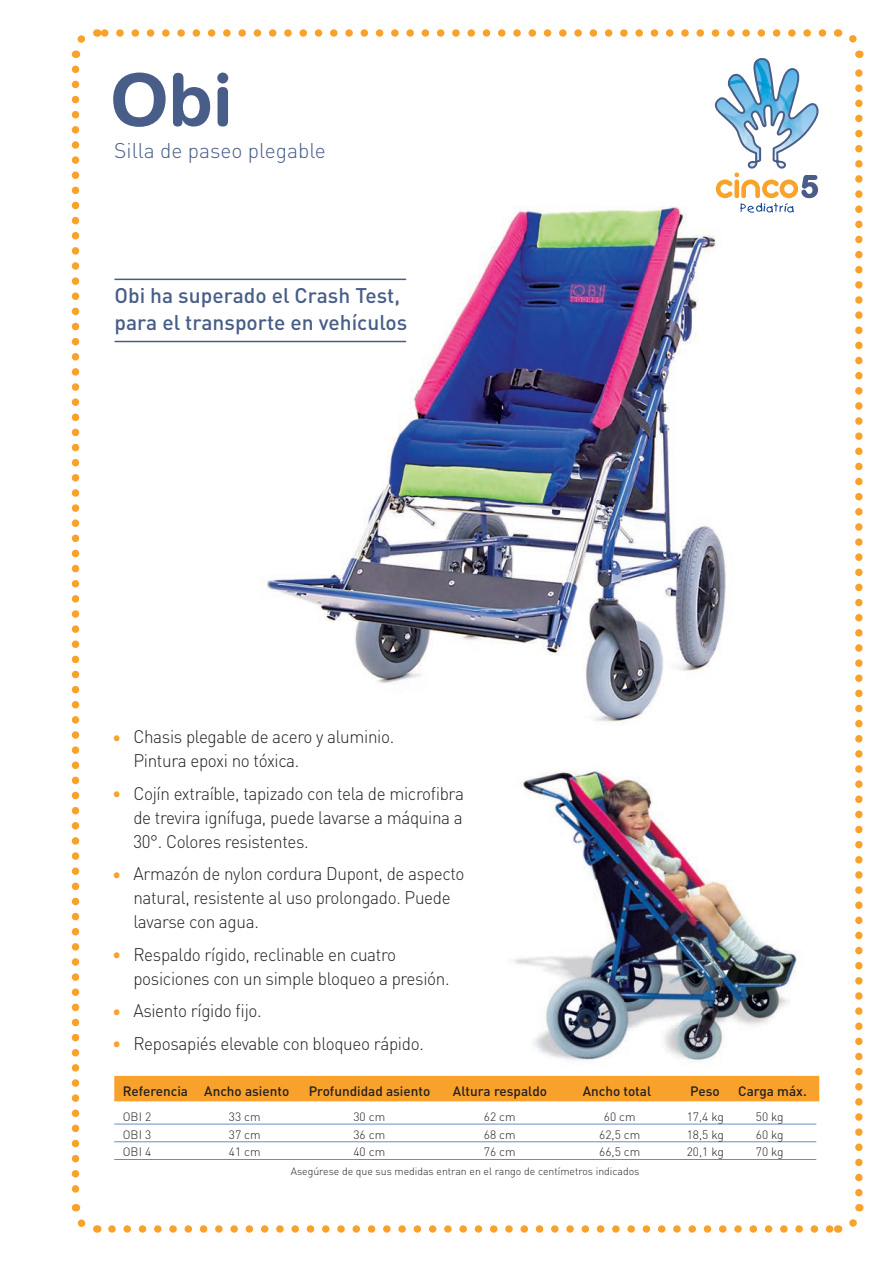
<style>
.page{position:relative;width:892px;height:1262px;background:#fff}
.page>*{position:absolute;margin:0;border:0;box-sizing:border-box;transform-origin:0 0}
.t1{font:700 72px "Helvetica Rounded LT Std";color:#485e88}
.t2{font:500 21px/27px "DIN";color:#485e88}
.t3{font:300 21px "DIN";color:#485e88}
.t4{font:300 18px/24px "DIN";letter-spacing:-.02em;color:#231f20;scale:.95 1}
.t5{font:500 13.5px "DIN";color:#231f20}
.t6{font:300 12px "DIN";color:#231f20}
.t7{font:300 10.5px "DIN";color:#231f20}
.s1{font-family:"Helvetica";font-weight:400;font-size:27px;color:#f9a22b}
</style>
<div class="page">
<img style="left:260px;top:206px;width:466px;height:518px">
<svg style="left:711px;top:58px;width:108px;height:155px"></svg>
<svg style="left:104px;top:29px;width:719px;height:8px"></svg>
<svg style="left:112px;top:1225px;width:718px;height:8px"></svg>
<svg style="left:71px;top:29px;width:27px;height:29px"></svg>
<svg style="left:71px;top:69px;width:27px;height:1164px"></svg>
<svg style="left:838px;top:1204px;width:26px;height:29px"></svg>
<svg style="left:836px;top:29px;width:28px;height:1164px"></svg>
<hr style="left:115px;top:341px;width:291px;height:1px;background:#485e88">
<hr style="left:115px;top:279px;width:291px;height:1px;background:#485e88">
<img style="left:513px;top:770px;width:284px;height:290px">
<hr style="left:114px;top:1124px;width:702px;height:1px;background:#6c8bc6">
<hr style="left:114px;top:1141px;width:702px;height:1px;background:#6c8bc6">
<hr style="left:114px;top:1159px;width:702px;height:1px;background:#6c8bc6">
<div style="left:114px;top:1076px;width:705px;height:25px;background:#f9a22b"></div>
<h1 class="t1" style="left:110px;top:56px;width:124px">Obi</h1>
<p class="t3" style="left:114px;top:138px;width:213px">Silla de paseo plegable</p>
<p class="t2" style="left:115px;top:282px;width:294px">Obi ha superado el Crash Test, para el transporte en vehículos</p>
<p class="t4" style="left:133px;top:725px;width:276px;text-indent:-21px"><span class="s1">•</span> Chasis plegable de acero y aluminio.<br>Pintura epoxi no tóxica.</p>
<p class="t4" style="left:133px;top:781px;width:350px;text-align:justify;text-indent:-21px"><span class="s1">•</span> Cojín extraíble, tapizado con tela de microfibra de trevira ignífuga, puede lavarse a máquina a 30°. Colores resistentes.</p>
<p class="t4" style="left:133px;top:862px;width:350px;text-indent:-21px"><span class="s1">•</span> Armazón de nylon cordura Dupont, de aspecto natural, resistente al uso prolongado. Puede lavarse con agua.</p>
<p class="t4" style="left:133px;top:942px;width:334px;text-indent:-21px"><span class="s1">•</span> Respaldo rígido, reclinable en cuatro posiciones con un simple bloqueo a presión.</p>
<p class="t4" style="left:112px;top:999px;width:159px"><span class="s1">•</span> Asiento rígido fijo.</p>
<p class="t4" style="left:112px;top:1031px;width:330px"><span class="s1">•</span> Reposapiés elevable con bloqueo rápido.</p>
<p class="t5" style="left:123px;top:1082px;width:168px">Referencia Ancho asiento</p>
<p class="t5" style="left:309px;top:1082px;width:123px">Profundidad asiento</p>
<p class="t5" style="left:453px;top:1082px;width:96px">Altura respaldo</p>
<p class="t5" style="left:583px;top:1082px;width:70px">Ancho total</p>
<p class="t5" style="left:690px;top:1082px;width:31px">Peso</p>
<p class="t5" style="left:738px;top:1082px;width:70px">Carga máx.</p>
<p class="t6" style="left:123px;top:1109px;width:30px">OBI 2</p>
<p class="t6" style="left:229px;top:1109px;width:33px">33 cm</p>
<p class="t6" style="left:353px;top:1109px;width:33px">30 cm</p>
<p class="t6" style="left:484px;top:1109px;width:33px">62 cm</p>
<p class="t6" style="left:604px;top:1109px;width:33px">60 cm</p>
<p class="t6" style="left:687px;top:1109px;width:39px">17,4 kg</p>
<p class="t6" style="left:756px;top:1109px;width:29px">50 kg</p>
<p class="t6" style="left:123px;top:1127px;width:30px">OBI 3</p>
<p class="t6" style="left:229px;top:1127px;width:33px">37 cm</p>
<p class="t6" style="left:353px;top:1127px;width:33px">36 cm</p>
<p class="t6" style="left:484px;top:1127px;width:33px">68 cm</p>
<p class="t6" style="left:599px;top:1127px;width:43px">62,5 cm</p>
<p class="t6" style="left:687px;top:1127px;width:39px">18,5 kg</p>
<p class="t6" style="left:756px;top:1127px;width:29px">60 kg</p>
<p class="t6" style="left:123px;top:1145px;width:30px">OBI 4</p>
<p class="t6" style="left:229px;top:1145px;width:33px">41 cm</p>
<p class="t6" style="left:353px;top:1145px;width:33px">40 cm</p>
<p class="t6" style="left:484px;top:1145px;width:33px">76 cm</p>
<p class="t6" style="left:599px;top:1145px;width:43px">66,5 cm</p>
<p class="t6" style="left:687px;top:1145px;width:39px">20,1 kg</p>
<p class="t6" style="left:756px;top:1145px;width:29px">70 kg</p>
<p class="t7" style="left:291px;top:1164px;width:350px">Asegúrese de que sus medidas entran en el rango de centímetros indicados</p>
</div>
